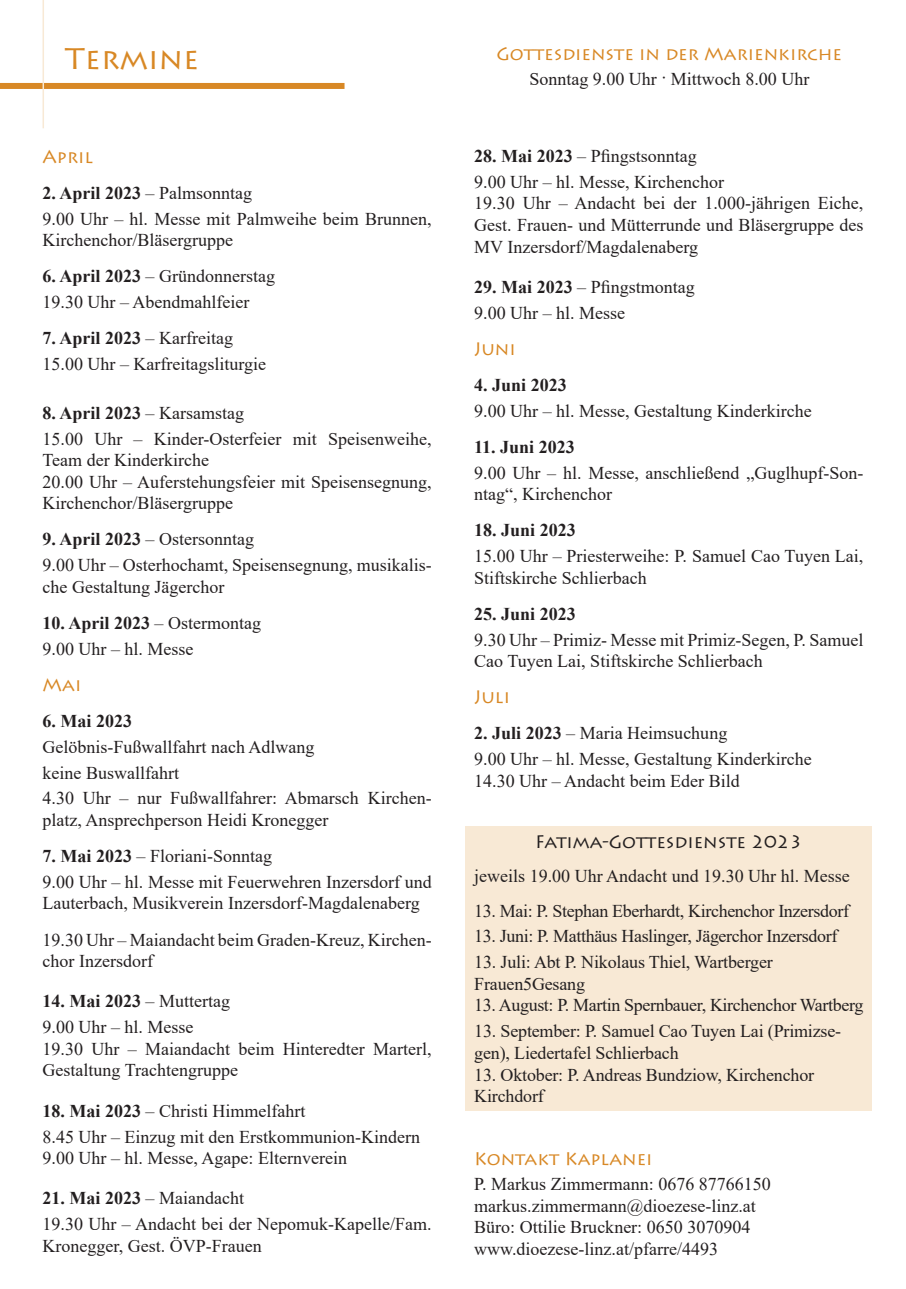
<style>
.page{position:relative;width:906px;height:1289px;background:#fff}
.page>*{position:absolute;margin:0;border:0;box-sizing:border-box;transform-origin:0 0}
.t1{font:30px "Lithos Pro";letter-spacing:.005em;color:#d88825}
.t2{font:18px/25.8px "Times New Roman";color:#231f20}
.t3{font:18px "Times New Roman";letter-spacing:-.02em;color:#231f20}
.t4{font:18px "Lithos Pro";color:#d88825}
.t5{font:700 18px "Times New Roman";color:#231f20}
.t6{font:18px "Lithos Pro";color:#231f20}
.s1{font-weight:700}
</style>
<div class="page">
<div style="left:0;top:83px;width:344px;height:6px;background:#d88825"></div>
<hr style="left:43px;top:0;width:1px;height:128px;background:#f8e9d5">
<div style="left:466px;top:826px;width:406px;height:284px;background:#f8e9d5"></div>
<h1 class="t1" style="left:65px;top:41px;width:135px">Termine</h1>
<p class="t4" style="left:43px;top:146px;width:52px">April</p>
<p class="t2" style="left:43px;top:179px;width:391px"><span class="s1">2. April 2023</span> – Palmsonntag<br>9.00 Uhr – hl. Messe mit Palmweihe beim Brunnen,</p>
<p class="t2" style="left:43px;top:227px;width:192px">Kirchenchor/Bläsergruppe</p>
<p class="t2" style="left:43px;top:263px;width:234px"><span class="s1">6. April 2023</span> – Gründonnerstag<br>19.30 Uhr – Abendmahlfeier</p>
<p class="t2" style="left:43px;top:324px;width:225px"><span class="s1">7. April 2023</span> – Karfreitag<br>15.00 Uhr – Karfreitagsliturgie</p>
<p class="t2" style="left:43px;top:399px;width:391px"><span class="s1">8. April 2023</span> – Karsamstag<br>15.00 Uhr – Kinder-Osterfeier mit Speisenweihe,</p>
<p class="t2" style="left:43px;top:449px;width:391px;line-height:21.6px">Team der Kinderkirche<br>20.00 Uhr – Auferstehungsfeier mit Speisensegnung,<br>Kirchenchor/Bläsergruppe</p>
<p class="t2" style="left:43px;top:526px;width:391px"><span class="s1">9. April 2023</span> – Ostersonntag<br>9.00 Uhr – Osterhochamt, Speisensegnung, musikalis-</p>
<p class="t2" style="left:43px;top:573px;width:183px">che Gestaltung Jägerchor</p>
<p class="t2" style="left:43px;top:609px;width:220px"><span class="s1">10. April 2023</span> – Ostermontag<br>9.00 Uhr – hl. Messe</p>
<p class="t4" style="left:43px;top:674px;width:40px">Mai</p>
<p class="t5" style="left:43px;top:707px;width:91px">6. Mai 2023</p>
<p class="t2" style="left:43px;top:733px;width:391px">Gelöbnis-Fußwallfahrt nach Adlwang<br>keine Buswallfahrt<br>4.30 Uhr – nur Fußwallfahrer: Abmarsch Kirchen-</p>
<p class="t2" style="left:43px;top:806px;width:287px">platz, Ansprechperson Heidi Kronegger</p>
<p class="t2" style="left:43px;top:842px;width:391px"><span class="s1">7. Mai 2023</span> – Floriani-Sonntag<br>9.00 Uhr – hl. Messe mit Feuerwehren Inzersdorf und</p>
<p class="t2" style="left:43px;top:884px;width:391px;line-height:36px">Lauterbach, Musikverein Inzersdorf-Magdalenaberg<br>19.30 Uhr – Maiandacht beim Graden-Kreuz, Kirchen-</p>
<p class="t2" style="left:43px;top:947px;width:112px">chor Inzersdorf</p>
<p class="t2" style="left:43px;top:987px;width:189px"><span class="s1">14. Mai 2023</span> – Muttertag<br>9.00 Uhr – hl. Messe</p>
<p class="t2" style="left:43px;top:1037px;width:391px;line-height:21.6px">19.30 Uhr – Maiandacht beim Hinteredter Marterl,<br>Gestaltung Trachtengruppe</p>
<p class="t2" style="left:43px;top:1097px;width:379px"><span class="s1">18. Mai 2023</span> – Christi Himmelfahrt<br>8.45 Uhr – Einzug mit den Erstkommunion-Kindern</p>
<p class="t2" style="left:43px;top:1144px;width:306px">9.00 Uhr – hl. Messe, Agape: Elternverein</p>
<p class="t2" style="left:43px;top:1184px;width:391px"><span class="s1">21. Mai 2023</span> – Maiandacht<br>19.30 Uhr – Andacht bei der Nepomuk-Kapelle/Fam.</p>
<p class="t2" style="left:43px;top:1232px;width:221px">Kronegger, Gest. ÖVP-Frauen</p>
<p class="t4" style="left:496px;top:43px;width:347px">Gottesdienste in der Marienkirche</p>
<p class="t2" style="left:529px;top:66px;width:281px">Sonntag 9.00 Uhr · Mittwoch 8.00 Uhr</p>
<p class="t2" style="left:474px;top:142px;width:251px"><span class="s1">28. Mai 2023</span> – Pfingstsonntag<br>9.00 Uhr – hl. Messe, Kirchenchor</p>
<p class="t2" style="left:474px;top:192px;width:391px;line-height:21.6px;text-align:justify">19.30 Uhr – Andacht bei der 1.000-jährigen Eiche, Gest. Frauen- und Mütterrunde und Bläsergruppe des MV Inzersdorf/Magdalenaberg</p>
<p class="t2" style="left:474px;top:273px;width:222px"><span class="s1">29. Mai 2023</span> – Pfingstmontag<br>9.00 Uhr – hl. Messe</p>
<p class="t4" style="left:474px;top:338px;width:43px">Juni</p>
<p class="t5" style="left:474px;top:372px;width:94px">4. Juni 2023</p>
<p class="t2" style="left:474px;top:397px;width:339px">9.00 Uhr – hl. Messe, Gestaltung Kinderkirche</p>
<p class="t5" style="left:474px;top:434px;width:102px">11. Juni 2023</p>
<p class="t2" style="left:474px;top:461px;width:391px;line-height:21.6px">9.00 Uhr – hl. Messe, anschließend „Guglhupf-Son&shy;ntag“, Kirchenchor</p>
<p class="t5" style="left:474px;top:517px;width:103px">18. Juni 2023</p>
<p class="t2" style="left:474px;top:544px;width:391px;line-height:21.6px">15.00 Uhr – Priesterweihe: P. Samuel Cao Tuyen Lai,<br>Stiftskirche Schlierbach</p>
<p class="t5" style="left:474px;top:600px;width:103px">25. Juni 2023</p>
<p class="t2" style="left:474px;top:628px;width:391px;line-height:21.6px">9.30 Uhr – Primiz- Messe mit Primiz-Segen, P. Samuel<br>Cao Tuyen Lai, Stiftskirche Schlierbach</p>
<p class="t4" style="left:474px;top:686px;width:37px">Juli</p>
<p class="t2" style="left:474px;top:719px;width:339px"><span class="s1">2. Juli 2023</span> – Maria Heimsuchung<br>9.00 Uhr – hl. Messe, Gestaltung Kinderkirche</p>
<p class="t2" style="left:474px;top:767px;width:267px">14.30 Uhr – Andacht beim Eder Bild</p>
<p class="t6" style="left:535px;top:831px;width:269px">Fatima-Gottesdienste 2023</p>
<p class="t2" style="left:474px;top:862px;width:377px">jeweils 19.00 Uhr Andacht und 19.30 Uhr hl. Messe</p>
<p class="t3" style="left:474px;top:897px;width:376px">13. Mai: P. Stephan Eberhardt, Kirchenchor Inzersdorf</p>
<p class="t3" style="left:474px;top:923px;width:364px">13. Juni: P. Matthäus Haslinger, Jägerchor Inzersdorf</p>
<p class="t2" style="left:474px;top:950px;width:300px;line-height:21.6px">13. Juli: Abt P. Nikolaus Thiel, Wartberger<br>Frauen5Gesang</p>
<p class="t3" style="left:474px;top:992px;width:391px">13. August: P. Martin Spernbauer, Kirchenchor Wartberg</p>
<p class="t2" style="left:474px;top:1019px;width:368px;line-height:21.6px">13. September: P. Samuel Cao Tuyen Lai (Primizse&shy;gen), Liedertafel Schlierbach</p>
<p class="t2" style="left:474px;top:1063px;width:341px;line-height:21.6px">13. Oktober: P. Andreas Bundziow, Kirchenchor<br>Kirchdorf</p>
<p class="t4" style="left:474px;top:1147px;width:180px">Kontakt Kaplanei</p>
<p class="t2" style="left:474px;top:1172px;width:298px;line-height:21.6px">P. Markus Zimmermann: 0676 87766150 markus.zimmermann@dioezese-linz.at Büro: Ottilie Bruckner: 0650 3070904 www.dioezese-linz.at/pfarre/4493</p>
</div>
